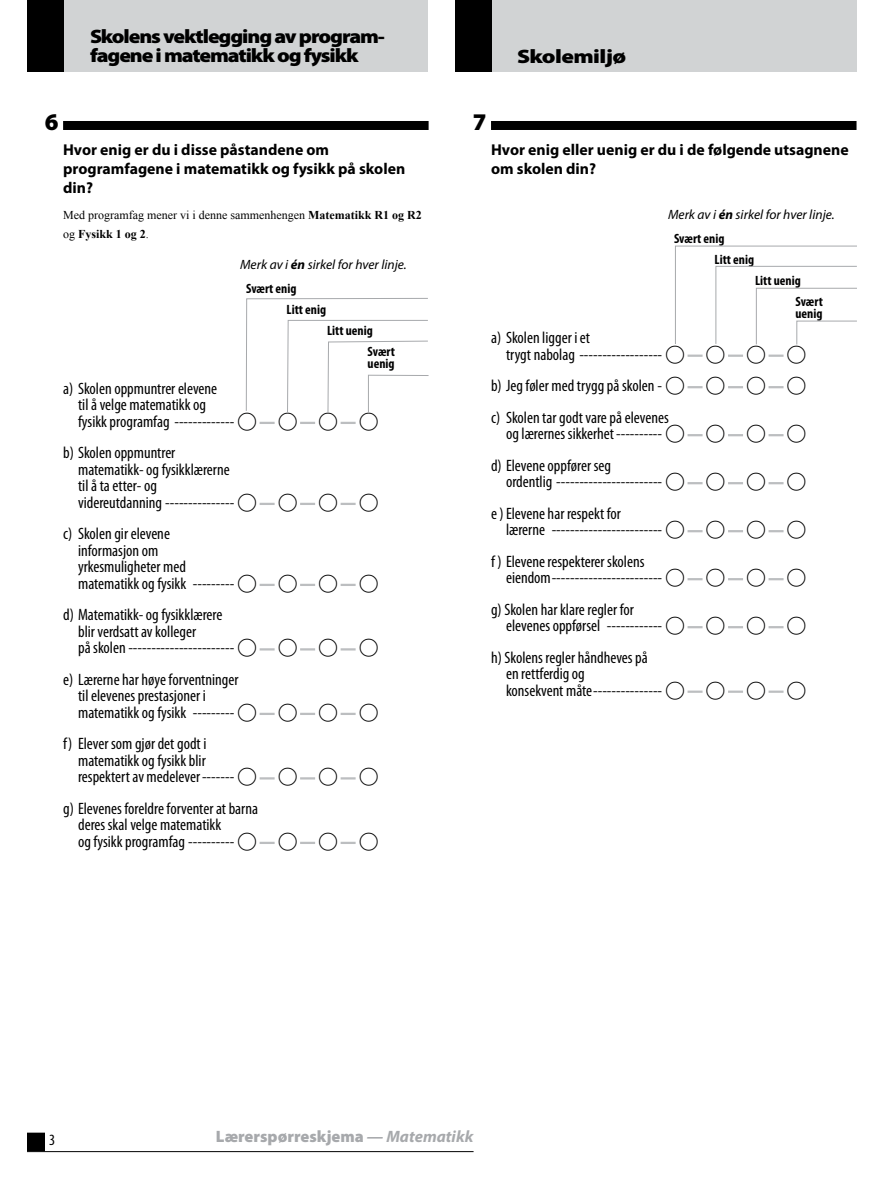
<style>
.page{position:relative;width:893px;height:1188px;background:#fff}
.page>*{position:absolute;margin:0;border:0;box-sizing:border-box;transform-origin:0 0}
.t1{font:900 24px "Myriad Pro";color:#000}
.t2{font:900 19.5px/19.5px "Myriad Pro";letter-spacing:-.05em;color:#000;scale:1.11 1}
.t3{font:900 19.5px "Myriad Pro";letter-spacing:-.025em;color:#000;scale:1.2 1}
.t4{font:condensed 16.5px/16.5px "Myriad Pro";color:#000}
.t5{font:900 16.5px "Myriad Pro";color:#a7a9ac}
.t6{font:700 15.75px/18.9px "Myriad Pro";color:#000}
.t7{font:condensed 15.75px "Myriad Pro";color:#000}
.t8{font:italic 13.5px/24px "Myriad Pro";color:#000}
.t9{font:700 condensed 13.5px/21px "Myriad Pro";color:#000}
.t10{font:12px/18.9px "Times New Roman";color:#000}
.s1{font-weight:700}
.s2{font-weight:700;font-style:normal;font-stretch:condensed}
.s3{font-family:"TIMSS options";font-stretch:normal;font-size:22.5px}
.s4{font-weight:700;font-style:italic}
</style>
<div class="page">
<div style="left:28px;top:1133px;width:16px;height:17px;background:#000"></div>
<div style="left:27px;top:1133px;width:18px;height:18px;border:2px solid #000"></div>
<hr style="left:27px;top:1151px;width:447px;height:1px;background:#000">
<div style="left:27px;top:0;width:401px;height:72px;background:#d1d3d4"></div>
<div style="left:455px;top:0;width:402px;height:72px;background:#d1d3d4"></div>
<div style="left:491px;top:121px;width:366px;height:9px;background:#000"></div>
<svg style="left:688px;top:355px;width:15px;height:2px"></svg>
<svg style="left:728px;top:355px;width:15px;height:2px"></svg>
<svg style="left:769px;top:355px;width:15px;height:2px"></svg>
<svg style="left:688px;top:386px;width:15px;height:2px"></svg>
<svg style="left:728px;top:386px;width:15px;height:2px"></svg>
<svg style="left:769px;top:386px;width:15px;height:2px"></svg>
<svg style="left:688px;top:434px;width:15px;height:2px"></svg>
<svg style="left:728px;top:434px;width:15px;height:2px"></svg>
<svg style="left:769px;top:434px;width:15px;height:2px"></svg>
<svg style="left:688px;top:482px;width:15px;height:2px"></svg>
<svg style="left:728px;top:482px;width:15px;height:2px"></svg>
<svg style="left:769px;top:482px;width:15px;height:2px"></svg>
<svg style="left:688px;top:530px;width:15px;height:2px"></svg>
<svg style="left:728px;top:530px;width:15px;height:2px"></svg>
<svg style="left:769px;top:530px;width:15px;height:2px"></svg>
<svg style="left:688px;top:578px;width:15px;height:2px"></svg>
<svg style="left:728px;top:578px;width:15px;height:2px"></svg>
<svg style="left:769px;top:578px;width:15px;height:2px"></svg>
<svg style="left:688px;top:626px;width:15px;height:2px"></svg>
<svg style="left:728px;top:626px;width:15px;height:2px"></svg>
<svg style="left:769px;top:626px;width:15px;height:2px"></svg>
<svg style="left:688px;top:691px;width:15px;height:2px"></svg>
<svg style="left:728px;top:691px;width:15px;height:2px"></svg>
<svg style="left:769px;top:691px;width:15px;height:2px"></svg>
<div style="left:455px;top:0;width:37px;height:72px;background:#000"></div>
<div style="left:63px;top:121px;width:366px;height:9px;background:#000"></div>
<svg style="left:260px;top:422px;width:15px;height:2px"></svg>
<svg style="left:300px;top:422px;width:15px;height:2px"></svg>
<svg style="left:341px;top:422px;width:15px;height:2px"></svg>
<svg style="left:260px;top:503px;width:15px;height:2px"></svg>
<svg style="left:300px;top:503px;width:15px;height:2px"></svg>
<svg style="left:341px;top:503px;width:15px;height:2px"></svg>
<svg style="left:260px;top:584px;width:15px;height:2px"></svg>
<svg style="left:300px;top:584px;width:15px;height:2px"></svg>
<svg style="left:341px;top:584px;width:15px;height:2px"></svg>
<hr style="left:260px;top:648px;width:15px;height:3px;background:#bcbec0">
<hr style="left:300px;top:648px;width:15px;height:3px;background:#bcbec0">
<hr style="left:341px;top:648px;width:15px;height:3px;background:#bcbec0">
<svg style="left:260px;top:713px;width:15px;height:2px"></svg>
<svg style="left:300px;top:713px;width:15px;height:2px"></svg>
<svg style="left:341px;top:713px;width:15px;height:2px"></svg>
<hr style="left:260px;top:777px;width:15px;height:3px;background:#bcbec0">
<hr style="left:300px;top:777px;width:15px;height:3px;background:#bcbec0">
<hr style="left:341px;top:777px;width:15px;height:3px;background:#bcbec0">
<svg style="left:260px;top:842px;width:15px;height:2px"></svg>
<svg style="left:300px;top:842px;width:15px;height:2px"></svg>
<svg style="left:341px;top:842px;width:15px;height:2px"></svg>
<div style="left:27px;top:0;width:36px;height:72px;background:#000"></div>
<svg style="left:675px;top:245px;width:182px;height:100px"></svg>
<svg style="left:246px;top:298px;width:183px;height:115px"></svg>
<h1 class="t1" style="left:45px;top:108px;width:15px">6</h1>
<p class="t2" style="left:90px;top:27px;width:267px">Skolens vektlegging av program&shy;fagene i matematikk og fysikk</p>
<p class="t6" style="left:63px;top:140px;width:344px">Hvor enig er du i disse påstandene om programfagene i matematikk og fysikk på skolen din?</p>
<p class="t10" style="left:63px;top:205px;width:360px">Med programfag mener vi i denne sammenhengen <span class="s1">Matematikk R1 og R2 </span>og <span class="s1">Fysikk 1 og 2</span>.</p>
<p class="t8" style="left:246px;top:253px;width:162px;text-indent:-6px">Merk av i <span class="s1">én</span> sirkel for hver linje.<br><span class="s2">Svært enig</span></p>
<p class="t9" style="left:287px;top:300px;width:41px">Litt enig</p>
<p class="t9" style="left:368px;top:321px;width:29px;text-indent:-40px">Litt uenig<br>Svært</p>
<p class="t9" style="left:368px;top:354px;width:28px">uenig</p>
<p class="t4" style="left:78px;top:381px;width:302px;text-indent:-15px">a) Skolen oppmuntrer elevene<br>til å velge matematikk og<br>fysikk programfag ------------- <span class="s3">A A A A</span></p>
<p class="t4" style="left:78px;top:445px;width:302px;text-indent:-15px">b) Skolen oppmuntrer<br>matematikk- og fysikklærerne<br>til å ta etter- og<br>videreutdanning --------------- <span class="s3">A A A A</span></p>
<p class="t4" style="left:78px;top:526px;width:302px;text-indent:-15px">c) Skolen gir elevene<br>informasjon om<br>yrkesmuligheter med<br>matematikk og fysikk --------- <span class="s3">A A A A</span></p>
<p class="t4" style="left:78px;top:607px;width:302px;text-indent:-15px">d) Matematikk- og fysikklærere<br>blir verdsatt av kolleger<br>på skolen ----------------------- <span class="s3">A A A A</span></p>
<p class="t4" style="left:78px;top:672px;width:302px;text-indent:-15px">e) Lærerne har høye forventninger<br>til elevenes prestasjoner i<br>matematikk og fysikk --------- <span class="s3">A A A A</span></p>
<p class="t4" style="left:78px;top:736px;width:302px;text-indent:-15px">f) Elever som gjør det godt i<br>matematikk og fysikk blir<br>respektert av medelever ------- <span class="s3">A A A A</span></p>
<p class="t4" style="left:78px;top:801px;width:302px;text-indent:-15px">g) Elevenes foreldre forventer at barna<br>deres skal velge matematikk<br>og fysikk programfag ---------- <span class="s3">A A A A</span></p>
<h1 class="t1" style="left:473px;top:108px;width:15px">7</h1>
<p class="t3" style="left:517px;top:45px;width:92px">Skolemiljø</p>
<p class="t6" style="left:491px;top:140px;width:359px">Hvor enig eller uenig er du i de følgende utsagnene om skolen din?</p>
<p class="t8" style="left:674px;top:202px;width:162px;text-indent:-6px">Merk av i <span class="s1">én</span> sirkel for hver linje.<br><span class="s2">Svært enig</span></p>
<p class="t9" style="left:715px;top:249px;width:41px">Litt enig</p>
<p class="t9" style="left:796px;top:270px;width:29px;text-indent:-40px">Litt uenig<br>Svært</p>
<p class="t9" style="left:796px;top:303px;width:28px">uenig</p>
<p class="t4" style="left:506px;top:330px;width:302px;text-indent:-15px">a) Skolen ligger i et<br>trygt nabolag ------------------ <span class="s3">A A A A</span></p>
<p class="t4" style="left:491px;top:370px;width:317px;line-height:31.5px">b) Jeg føler med trygg på skolen - <span class="s3">A A A A </span>c) Skolen tar godt vare på elevenes</p>
<p class="t4" style="left:491px;top:418px;width:317px;line-height:31.5px;text-indent:15px">og lærernes sikkerhet ---------- <span class="s3">A A A A </span>d) Elevene oppfører seg</p>
<p class="t4" style="left:491px;top:466px;width:317px;line-height:31.5px;text-indent:15px">ordentlig ----------------------- <span class="s3">A A A A </span>e ) Elevene har respekt for</p>
<p class="t4" style="left:491px;top:514px;width:317px;line-height:31.5px;text-indent:15px">lærerne ------------------------ <span class="s3">A A A A </span>f ) Elevene respekterer skolens</p>
<p class="t4" style="left:491px;top:562px;width:317px;line-height:31.5px;text-indent:15px">eiendom ------------------------ <span class="s3">A A A A </span>g) Skolen har klare regler for</p>
<p class="t4" style="left:491px;top:610px;width:317px;line-height:31.5px;text-indent:15px">elevenes oppførsel ------------ <span class="s3">A A A A </span>h) Skolens regler håndheves på</p>
<p class="t4" style="left:506px;top:666px;width:302px">en rettferdig og<br>konsekvent måte --------------- <span class="s3">A A A A</span></p>
<p class="t7" style="left:49px;top:1131px;width:8px">32</p>
<p class="t5" style="left:216px;top:1127px;width:259px">Lærerspørreskjema <span class="s4">— Matematikk</span></p>
</div>
